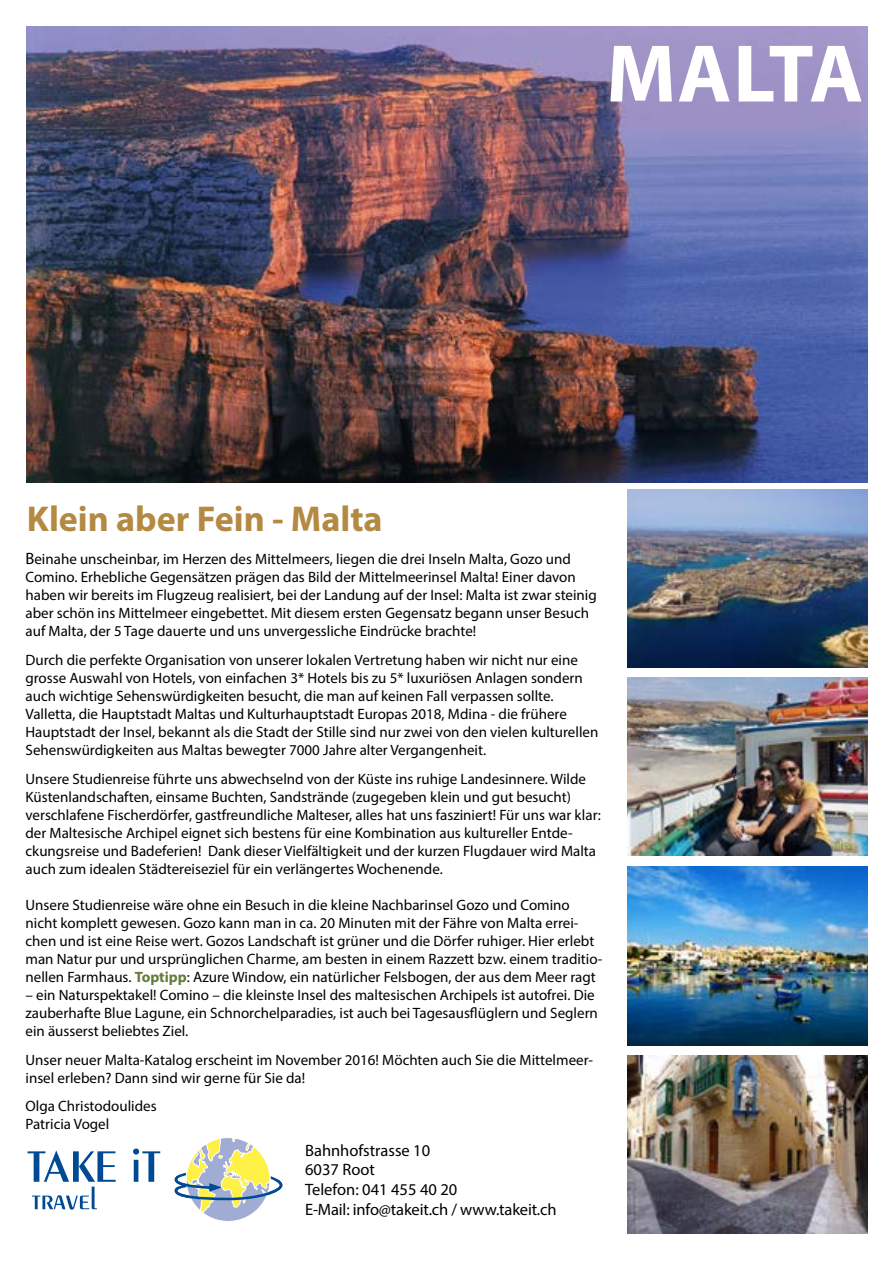
<style>
.page{position:relative;width:893px;height:1263px;background:#fff}
.page>*{position:absolute;margin:0;border:0;box-sizing:border-box;transform-origin:0 0}
.t1{font:700 82.5px "Myriad Pro";letter-spacing:-.02em;color:#fff}
.t2{font:700 36px "Myriad Pro";color:#b48a42}
.t3{font:16.5px/19.8px "Myriad Pro";color:#000}
.t4{font:15px/18px "Myriad Pro";color:#000}
.s1{font-size:16.5px}
.s2{font-weight:700;color:#617d39}
</style>
<div class="page">
<img style="left:26px;top:27px;width:841px;height:456px">
<div style="left:186px;top:1137px;width:84px;height:84px;background:#a0acd4;border-radius:50%"></div>
<svg style="left:174px;top:1137px;width:109px;height:76px"></svg>
<svg style="left:133px;top:1148px;width:27px;height:34px"></svg>
<svg style="left:28px;top:1150px;width:88px;height:59px"></svg>
<img style="left:627px;top:489px;width:240px;height:179px">
<img style="left:627px;top:677px;width:240px;height:179px">
<img style="left:627px;top:1055px;width:240px;height:178px">
<img style="left:627px;top:866px;width:240px;height:179px">
<h1 class="t1" style="left:606px;top:20px;width:259px">MALTA</h1>
<h2 class="t2" style="left:27px;top:495px;width:357px">Klein aber Fein - Malta</h2>
<p class="t4" style="left:26px;top:550px;width:573px"><span class="s1">B</span>einahe unscheinbar, im Herzen des Mittelmeers, liegen die drei Inseln Malta, Gozo und Comino. Erhebliche Gegensätzen prägen das Bild der Mittelmeerinsel Malta! Einer davon haben wir bereits im Flugzeug realisiert, bei der Landung auf der Insel: Malta ist zwar steinig aber schön ins Mittelmeer eingebettet. Mit diesem ersten Gegensatz begann unser Besuch auf Malta, der 5 Tage dauerte und uns unvergessliche Eindrücke brachte!</p>
<p class="t4" style="left:26px;top:651px;width:574px">Durch die perfekte Organisation von unserer lokalen Vertretung haben wir nicht nur eine grosse Auswahl von Hotels, von einfachen 3* Hotels bis zu 5* luxuriösen Anlagen sondern auch wichtige Sehenswürdigkeiten besucht, die man auf keinen Fall verpassen sollte.<br>Valletta, die Hauptstadt Maltas und Kulturhauptstadt Europas 2018, Mdina - die frühere Hauptstadt der Insel, bekannt als die Stadt der Stille sind nur zwei von den vielen kulturellen Sehenswürdigkeiten aus Maltas bewegter 7000 Jahre alter Vergangenheit.</p>
<p class="t4" style="left:26px;top:769px;width:577px">Unsere Studienreise führte uns abwechselnd von der Küste ins ruhige Landesinnere. Wilde Küstenlandschaften, einsame Buchten, Sandstrände (zugegeben klein und gut besucht) verschlafene Fischerdörfer, gastfreundliche Malteser, alles hat uns fasziniert! Für uns war klar: der Maltesische Archipel eignet sich bestens für eine Kombination aus kultureller Entde&shy;ckungsreise und Badeferien! Dank dieser Vielfältigkeit und der kurzen Flugdauer wird Malta auch zum idealen Städtereiseziel für ein verlängertes Wochenende.</p>
<p class="t4" style="left:26px;top:895px;width:578px">Unsere Studienreise wäre ohne ein Besuch in die kleine Nachbarinsel Gozo und Comino nicht komplett gewesen. Gozo kann man in ca. 20 Minuten mit der Fähre von Malta errei&shy;chen und ist eine Reise wert. Gozos Landschaft ist grüner und die Dörfer ruhiger. Hier erlebt man Natur pur und ursprünglichen Charme, am besten in einem Razzett bzw. einem traditio&shy;nellen Farmhaus. <span class="s2">Toptipp</span>: Azure Window, ein natürlicher Felsbogen, der aus dem Meer ragt</p>
<p class="t4" style="left:26px;top:985px;width:574px">– ein Naturspektakel! Comino – die kleinste Insel des maltesischen Archipels ist autofrei. Die zauberhafte Blue Lagune, ein Schnorchelparadies, ist auch bei Tagesausflüglern und Seglern ein äusserst beliebtes Ziel.</p>
<p class="t4" style="left:26px;top:1050px;width:569px">Unser neuer Malta-Katalog erscheint im November 2016! Möchten auch Sie die Mittelmeer&shy;insel erleben? Dann sind wir gerne für Sie da!</p>
<p class="t4" style="left:26px;top:1097px;width:133px">Olga Christodoulides<br>Patricia Vogel</p>
<p class="t3" style="left:305px;top:1140px;width:253px">Bahnhofstrasse 10<br>6037 Root<br>Telefon: 041 455 40 20<br>E-Mail: info@takeit.ch / www.takeit.ch</p>
</div>
